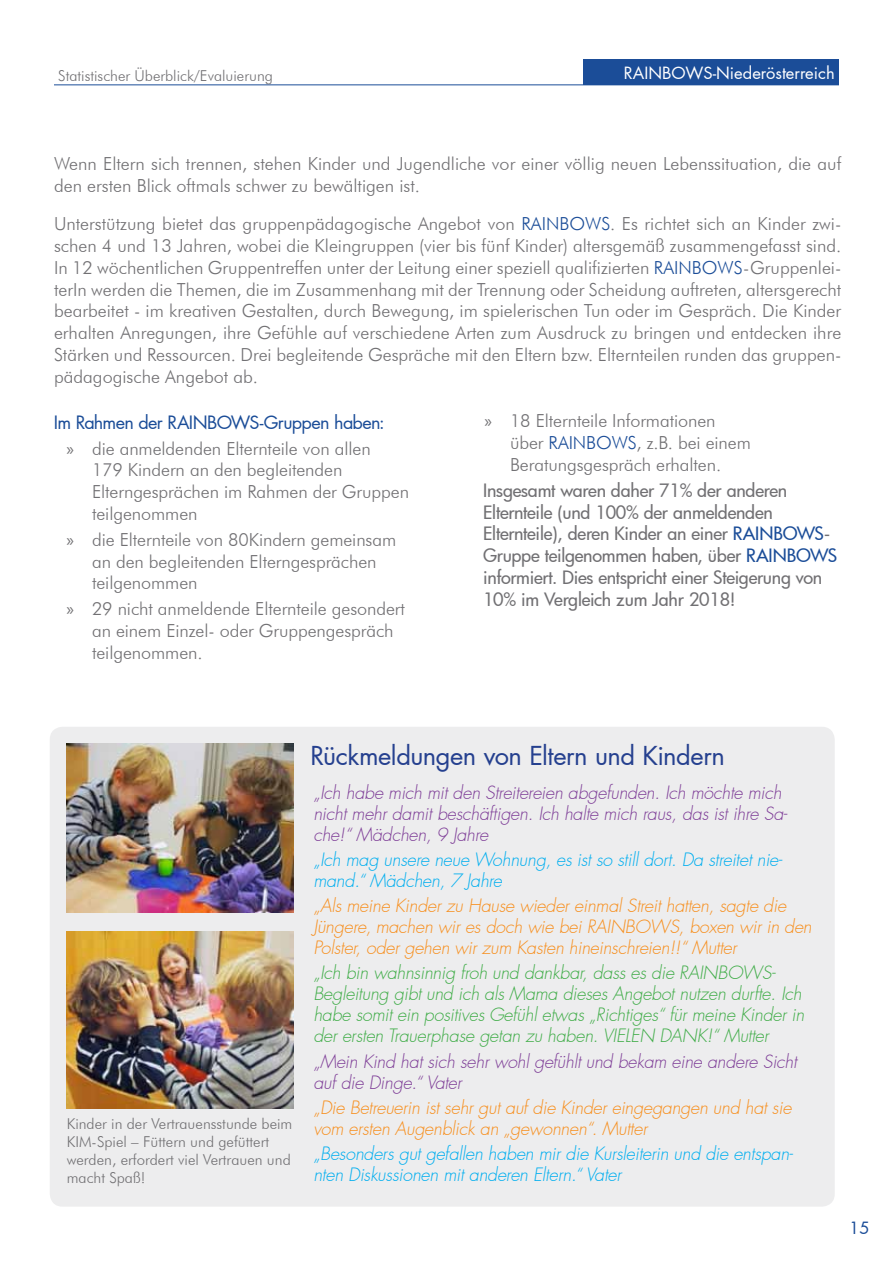
<style>
.page{position:relative;width:893px;height:1263px;background:#fff}
.page>*{position:absolute;margin:0;border:0;box-sizing:border-box;transform-origin:0 0}
.t1{font:25.5px "Futura LT Pro";letter-spacing:-.02em;color:#25408f}
.t2{font:300 18px/21.8px "Futura BT";letter-spacing:-.005em;color:#717073}
.t3{font:italic 300 18px/21px "Futura LT Pro";letter-spacing:-.015em;color:#f78f1e}
.t4{font:italic 300 18px/21px "Futura LT Pro";letter-spacing:-.015em;color:#41ad49}
.t5{font:500 18px/21.8px "Futura";letter-spacing:-.01em;color:#717073}
.t6{font:italic 300 18px/21px "Futura LT Pro";letter-spacing:-.015em;color:#7f3f98}
.t7{font:italic 300 18px/21px "Futura LT Pro";letter-spacing:-.015em;color:#00aeef}
.t8{font:18px "Futura LT Pro";letter-spacing:-.04em;color:#1b4d98}
.t9{font:500 18px "Futura";letter-spacing:-.045em;color:#1b4d98}
.t10{font:16.5px "Futura LT Pro";color:#fff}
.t11{font:16.5px "Futura LT Pro";color:#1b4d98}
.t12{font:300 15px/18px "Futura BT";color:#717073}
.s1{color:#1b4d98}
.s2{font-family:"Myriad Pro";font-weight:400}
.s3{color:#717073}
</style>
<div class="page">
<div style="left:584px;top:60px;width:255px;height:25px;background:#1b4d98"></div>
<hr style="left:54px;top:84px;width:785px;height:1px;background:#1b4d98">
<div style="left:50px;top:727px;width:785px;height:479px;background:#ededee;border-radius:13px"></div>
<img style="left:67px;top:744px;width:226px;height:169px">
<img style="left:67px;top:931px;width:226px;height:177px">
<p class="t12" style="left:58px;top:66px;width:216px">Statistischer Überblick/Evaluierung</p>
<p class="t10" style="left:624px;top:62px;width:212px">RAIN BOWS-N iederösterreich</p>
<p class="t2" style="left:54px;top:152px;width:789px">Wenn Eltern sich trennen, stehen Kinder und Jugendliche vor einer völlig neuen Lebenssituation, die auf den ersten Blick oftmals schwer zu bewältigen ist.</p>
<p class="t2" style="left:54px;top:213px;width:789px;text-align:justify">Unterstützung bietet das gruppenpädagogische Angebot von <span class="s1">RAINBOWS</span>. Es richtet sich an Kinder zwi&shy;schen 4 und 13 Jahren, wobei die Kleingruppen (vier bis fünf Kinder) altersgemäß zusammengefasst sind.<br>In 12 wöchentlichen Gruppentreffen unter der Leitung einer speziell qualifizierten <span class="s1">RAINBOWS</span>-Gruppenlei&shy;terIn werden die Themen, die im Zusammenhang mit der Trennung oder Scheidung auftreten, altersgerecht bearbeitet - im kreativen Gestalten, durch Bewegung, im spielerischen Tun oder im Gespräch. Die Kinder erhalten Anregungen, ihre Gefühle auf verschiedene Arten zum Ausdruck zu bringen und entdecken ihre Stärken und Ressourcen. Drei begleitende Gespräche mit den Eltern bzw. Elternteilen runden das gruppen&shy;pädagogische Angebot ab.</p>
<p class="t8" style="left:54px;top:410px;width:332px">Im Rahmen der RAIN BOWS-Gruppen haben:</p>
<p class="t2" style="left:92px;top:437px;width:319px;text-indent:-26px"><span class="s2">»</span> die anmeldenden Elternteile von allen<br>179 Kindern an den begleitenden<br>Elterngesprächen im Rahmen der Gruppen teilgenommen</p>
<p class="t2" style="left:92px;top:528px;width:306px;text-indent:-26px"><span class="s2">»</span> die Elternteile von 80Kindern gemeinsam an den begleitenden Elterngesprächen teilgenommen</p>
<p class="t2" style="left:92px;top:598px;width:314px;text-indent:-26px"><span class="s2">»</span> 29 nicht anmeldende Elternteile gesondert an einem Einzel- oder Gruppengespräch teilgenommen.</p>
<p class="t2" style="left:510px;top:410px;width:242px;text-indent:-26px"><span class="s2">»</span> 18 Elternteile Informationen über <span class="s1">RAINBOWS</span>, z.B. bei einem<br>Beratungsgespräch erhalten.</p>
<p class="t5" style="left:483px;top:479px;width:306px">Insgesamt waren daher 71% der anderen<br>Elternteile (und 100% der anmeldenden<br>Elternteile), deren Kinder an einer <span class="s1">RAINB</span></p>
<p class="t9" style="left:783px;top:522px;width:49px">OWS<span class="s3">-</span></p>
<p class="t5" style="left:483px;top:544px;width:274px">Gruppe teilgenommen haben, über <span class="s1">RAINB</span></p>
<p class="t9" style="left:796px;top:543px;width:41px">OWS</p>
<p class="t5" style="left:483px;top:566px;width:341px">informiert. Dies entspricht einer Steigerung von<br>10% im Vergleich zum Jahr 2018!</p>
<p class="t12" style="left:67px;top:1115px;width:227px">Kinder in der Vertrauensstunde beim<br>KIM-Spiel – Füttern und gefüttert werden, erfordert viel Vertrauen und macht Spaß!</p>
<h1 class="t1" style="left:310px;top:738px;width:416px">Rückmeldungen von Eltern und Kindern</h1>
<p class="t6" style="left:313px;top:782px;width:476px">„Ich habe mich mit den Streitereien abgefunden. Ich möchte mich nicht mehr damit beschäftigen. Ich halte mich raus, das ist ihre Sa&shy;che!“ Mädchen, 9 Jahre</p>
<p class="t7" style="left:313px;top:849px;width:471px">„Ich mag unsere neue Wohnung, es ist so still dort. Da streitet nie&shy;mand.“ Mädchen, 7 Jahre</p>
<p class="t3" style="left:313px;top:895px;width:500px">„Als meine Kinder zu Hause wieder einmal Streit hatten, sagte die<br>Jüngere‚ machen wir es doch wie bei RAINBOWS, boxen wir in den<br>Polster, oder gehen wir zum Kasten hineinschreien!!“ Mutter</p>
<p class="t4" style="left:313px;top:962px;width:492px">„Ich bin wahnsinnig froh und dankbar, dass es die RAINBOWS-Begleitung gibt und ich als Mama dieses Angebot nutzen durfte. Ich habe somit ein positives Gefühl etwas „Richtiges“ für meine Kinder in der ersten Trauerphase getan zu haben. VIELEN DANK!“ Mutter</p>
<p class="t6" style="left:313px;top:1051px;width:485px">„Mein Kind hat sich sehr wohl gefühlt und bekam eine andere Sicht auf die Dinge.“ Vater</p>
<p class="t3" style="left:313px;top:1097px;width:480px">„Die Betreuerin ist sehr gut auf die Kinder eingegangen und hat sie vom ersten Augenblick an „gewonnen“. Mutter</p>
<p class="t7" style="left:313px;top:1143px;width:481px">„Besonders gut gefallen haben mir die Kursleiterin und die entspan&shy;nten Diskussionen mit anderen Eltern.“ Vater</p>
<p class="t11" style="left:849px;top:1217px;width:22px">15</p>
</div>
